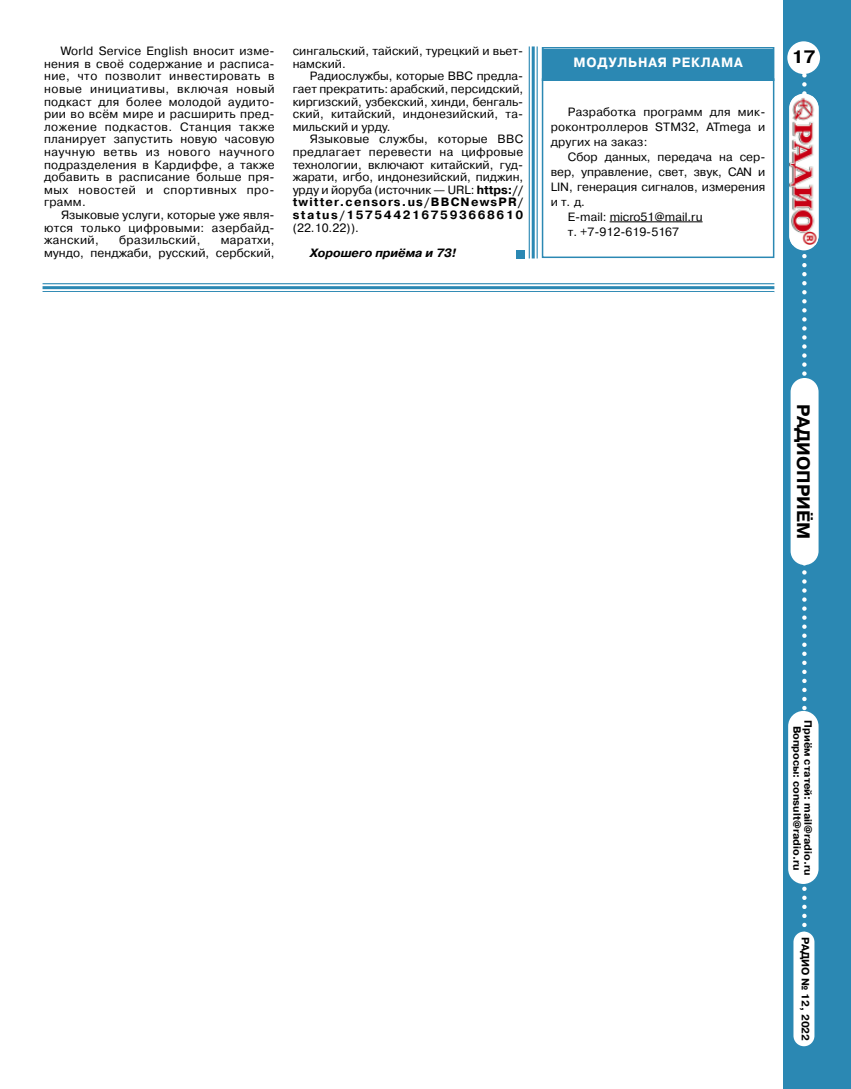
<style>
.page{position:relative;width:851px;height:1089px;background:#fff}
.page>*{position:absolute;margin:0;border:0;box-sizing:border-box;transform-origin:0 0}
.t1{font:700 18px "Pragmatica C";color:#000}
.t2{font:700 13.5px "Pragmatica C";letter-spacing:.065em;color:#fff;scale:.95 1}
.t3{font:12px/12.6px "Pragmatica C";letter-spacing:.005em;color:#000;text-align:justify}
.t4{font:italic 700 12px "Pragmatica C";color:#000}
.t5{font:12px "Pragmatica C";letter-spacing:.03em;color:#000}
.t6{font:700 10.5px/11.1px "Pragmatica C";color:#000;text-align:center}
.s1{font-weight:700}
</style>
<div class="page">
<div style="left:782px;top:0;width:68px;height:1089px;background:#2b88b3"></div>
<svg style="left:802px;top:74px;width:4px;height:854px"></svg>
<div style="left:793px;top:931px;width:21px;height:115px;background:#fff;border-radius:10px"></div>
<div style="left:790px;top:378px;width:28px;height:187px;background:#fff;border-radius:14px"></div>
<div style="left:787px;top:41px;width:32px;height:33px;background:#fff;border-radius:50%"></div>
<svg style="left:788px;top:711px;width:30px;height:173px"></svg>
<div style="left:789px;top:713px;width:28px;height:169px;background:#fff;border-radius:14px"></div>
<div style="left:789px;top:94px;width:29px;height:156px;background:#fff;border-radius:15px"></div>
<img style="left:789px;top:96px;width:29px;height:149px">
<hr style="left:43px;top:283px;width:731px;height:1px;background:#2b88b3">
<hr style="left:43px;top:286px;width:731px;height:3px;background:#2b88b3">
<hr style="left:43px;top:291px;width:731px;height:1px;background:#2b88b3">
<hr style="left:536px;top:46px;width:1px;height:212px;background:#2b88b3">
<hr style="left:531px;top:46px;width:3px;height:212px;background:#2b88b3">
<hr style="left:528px;top:46px;width:1px;height:212px;background:#2b88b3">
<div style="left:541px;top:78px;width:233px;height:180px;border:2px solid #2b88b3"></div>
<hr style="left:609px;top:221px;width:93px;height:1px;background:#000">
<div style="left:543px;top:48px;width:229px;height:31px;background:#2b88b3"></div>
<div style="left:541px;top:47px;width:233px;height:34px;border:2px solid #2b88b3"></div>
<div style="left:516px;top:250px;width:8px;height:8px;background:#2b88b3"></div>
<p class="t3" style="left:44px;top:45px;width:232px;text-indent:17px">World Service English вносит изме&shy;нения в своё содержание и расписа&shy;ние, что позволит инвестировать в новые инициативы, включая новый подкаст для более молодой аудито&shy;рии во всём мире и расширить пред&shy;ложение подкастов. Станция также планирует запустить новую часовую научную ветвь из нового научного подразделения в Кардиффе, а также добавить в расписание больше пря&shy;мых новостей и спортивных про&shy;грамм.</p>
<p class="t3" style="left:44px;top:208px;width:232px;text-indent:17px">Языковые услуги, которые уже явля&shy;ются только цифровыми: азербайд&shy;жанский,</p>
<p class="t5" style="left:119px;top:233px;width:83px">бразильский,</p>
<p class="t3" style="left:44px;top:234px;width:232px;text-align:right">маратхи,<br>мундо, пенджаби, русский, сербский,</p>
<p class="t3" style="left:292px;top:45px;width:232px">сингальский, тайский, турецкий и вьет&shy;намский.</p>
<p class="t3" style="left:292px;top:70px;width:232px;text-indent:17px">Радиослужбы, которые BBC предла&shy;гает прекратить: арабский, персидский, киргизский, узбекский, хинди, бенгаль&shy;ский, китайский, индонезийский, та&shy;мильский и урду.</p>
<p class="t3" style="left:292px;top:133px;width:232px;text-indent:17px">Языковые службы, которые BBC предлагает перевести на цифровые технологии, включают китайский, гуд&shy;жарати, игбо, индонезийский, пиджин, урду и йоруба (источник — URL: <span class="s1">https:// twitter.censors.us/BBCNewsPR/ status/1575442167593668610</span></p>
<p class="t3" style="left:292px;top:221px;width:68px">(22.10.22)).</p>
<p class="t4" style="left:309px;top:246px;width:148px">Хорошего приёма и 73!</p>
<p class="t2" style="left:573px;top:55px;width:180px">МОДУЛЬНАЯ РЕКЛАМА</p>
<p class="t3" style="left:550px;top:104px;width:216px;line-height:15px;text-indent:17px">Разработка программ для мик&shy;роконтроллеров STM32, ATmega и других на заказ:</p>
<p class="t3" style="left:567px;top:150px;width:199px">Сбор данных, передача на сер-</p>
<p class="t3" style="left:550px;top:165px;width:216px">вер, управление, свет, звук, CAN и</p>
<p class="t3" style="left:550px;top:180px;width:216px">LIN, генерация сигналов, измерения</p>
<p class="t3" style="left:550px;top:195px;width:36px">и т. д.</p>
<p class="t3" style="left:567px;top:210px;width:136px">E-mail: micro51@mail.ru</p>
<p class="t3" style="left:567px;top:225px;width:113px">т. +7-912-619-5167</p>
<h1 class="t1" style="left:791px;top:46px;width:25px">17</h1>
<h1 class="t1" style="left:813px;top:404px;width:137px;rotate:90deg">РАДИОПРИЁМ</h1>
<p class="t6" style="left:813px;top:720px;width:157px;rotate:90deg">Приём статей: mail@radio.ru<br>Вопросы: consult@radio.ru</p>
<p class="t6" style="left:814px;top:794px;width:8px;rotate:90deg">ё</p>
<p class="t6" style="left:810px;top:936px;width:106px;rotate:90deg">РАДИО № 12, 2022</p>
</div>
